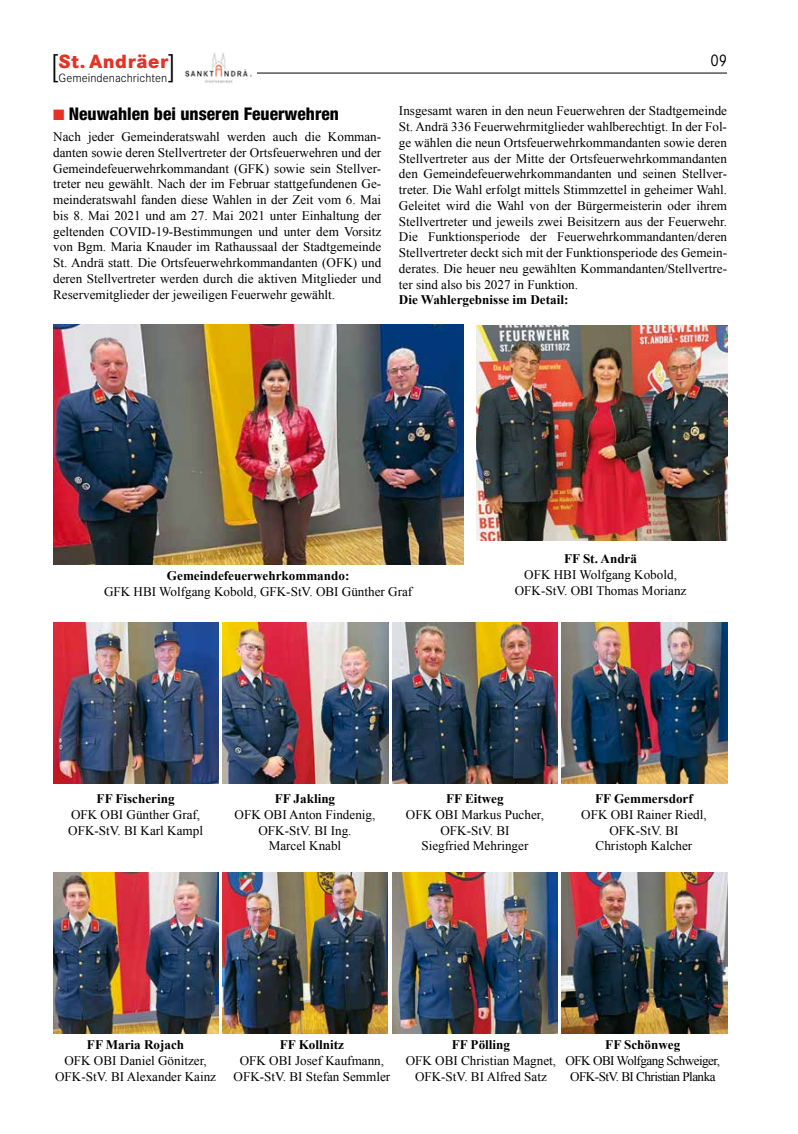
<style>
.page{position:relative;width:798px;height:1134px;background:#fff}
.page>*{position:absolute;margin:0;border:0;box-sizing:border-box;transform-origin:0 0}
.t1{font:300 32.75px "Corporate S";color:#000}
.t2{font:800 19.88px "Corporate S";letter-spacing:.03em;color:#e63224}
.t3{font:800 condensed 17.5px "Helvetica Neue";color:#000}
.t4{font:17.5px "Corporate S";color:#000;scale:.9 1}
.t5{font:13.12px/15.8px "Times New Roman";color:#000;text-align:center}
.t6{font:700 13.12px "Times New Roman";color:#000}
.t7{font:13.12px/15.8px "Times New Roman";letter-spacing:-.04em;color:#000;text-align:center}
.t8{font:300 12.5px "Corporate S";letter-spacing:.005em;color:#000}
.s1{color:#e63224}
</style>
<div class="page">
<hr style="left:256px;top:73px;width:470px;height:1px;background:#000">
<img style="left:185px;top:53px;width:72px;height:30px">
<img style="left:53px;top:325px;width:410px;height:240px">
<img style="left:476px;top:325px;width:250px;height:215px">
<img style="left:392px;top:623px;width:165px;height:161px">
<img style="left:223px;top:872px;width:165px;height:161px">
<img style="left:53px;top:623px;width:165px;height:161px">
<img style="left:561px;top:623px;width:165px;height:161px">
<img style="left:392px;top:872px;width:165px;height:161px">
<img style="left:223px;top:623px;width:165px;height:161px">
<img style="left:53px;top:872px;width:165px;height:161px">
<img style="left:561px;top:872px;width:165px;height:161px">
<h1 class="t1" style="left:50px;top:47px;width:10px">[</h1>
<h1 class="t1" style="left:167px;top:47px;width:10px">]</h1>
<h3 class="t3" style="left:53px;top:103px;width:287px"><span class="s1">■</span> Neuwahlen bei unseren Feuerwehren</h3>
<p class="t5" style="left:53px;top:129px;width:329px;text-align:justify">Nach jeder Gemeinderatswahl werden auch die Komman&shy;danten sowie deren Stellvertreter der Ortsfeuerwehren und der Gemeindefeuerwehrkommandant (GFK) sowie sein Stellver&shy;treter neu gewählt. Nach der im Februar stattgefundenen Ge&shy;meinderatswahl fanden diese Wahlen in der Zeit vom 6. Mai bis 8. Mai 2021 und am 27. Mai 2021 unter Einhaltung der geltenden COVID-19-Bestimmungen und unter dem Vorsitz von Bgm. Maria Knauder im Rathaussaal der Stadtgemeinde St. Andrä statt. Die Ortsfeuerwehrkommandanten (OFK) und deren Stellvertreter werden durch die aktiven Mitglieder und Reservemitglieder der jeweiligen Feuerwehr gewählt.</p>
<h2 class="t2" style="left:58px;top:50px;width:111px">St. Andräer</h2>
<h3 class="t4" style="left:710px;top:51px;width:20px">09</h3>
<p class="t8" style="left:58px;top:71px;width:110px">Gemeindenachrichten</p>
<p class="t5" style="left:399px;top:103px;width:329px;text-align:justify">Insgesamt waren in den neun Feuerwehren der Stadtgemeinde St. Andrä 336 Feuerwehrmitglieder wahlberechtigt. In der Fol&shy;ge wählen die neun Ortsfeuerwehrkommandanten sowie deren Stellvertreter aus der Mitte der Ortsfeuerwehrkommandanten den Gemeindefeuerwehrkommandanten und seinen Stellver&shy;treter. Die Wahl erfolgt mittels Stimmzettel in geheimer Wahl.<br>Geleitet wird die Wahl von der Bürgermeisterin oder ihrem Stellvertreter und jeweils zwei Beisitzern aus der Feuerwehr.<br>Die Funktionsperiode der Feuerwehrkommandanten/deren Stellvertreter deckt sich mit der Funktionsperiode des Gemein&shy;derates. Die heuer neu gewählten Kommandanten/Stellvertre&shy;ter sind also bis 2027 in Funktion.</p>
<p class="t6" style="left:399px;top:291px;width:171px">Die Wahlergebnisse im Detail:</p>
<p class="t6" style="left:167px;top:566px;width:184px">Gemeindefeuerwehrkommando:</p>
<p class="t5" style="left:104px;top:583px;width:309px">GFK HBI Wolfgang Kobold, GFK-StV. OBI Günther Graf</p>
<p class="t6" style="left:564px;top:550px;width:74px">FF St. Andrä</p>
<p class="t5" style="left:514px;top:567px;width:173px">OFK HBI Wolfgang Kobold,<br>OFK-StV. OBI Thomas Morianz</p>
<p class="t6" style="left:97px;top:789px;width:79px">FF Fischering</p>
<p class="t5" style="left:68px;top:806px;width:136px;text-align:left">OFK OBI Günther Graf,<br>OFK-StV. BI Karl Kampl</p>
<p class="t6" style="left:274px;top:789px;width:62px">FF Jakling</p>
<p class="t5" style="left:234px;top:806px;width:142px">OFK OBI Anton Findenig,<br>OFK-StV. BI Ing.<br>Marcel Knabl</p>
<p class="t6" style="left:446px;top:789px;width:59px">FF Eitweg</p>
<p class="t5" style="left:405px;top:806px;width:140px">OFK OBI Markus Pucher,<br>OFK-StV. BI<br>Siegfried Mehringer</p>
<p class="t6" style="left:595px;top:789px;width:99px">FF Gemmersdorf</p>
<p class="t5" style="left:581px;top:806px;width:127px">OFK OBI Rainer Riedl,<br>OFK-StV. BI<br>Christoph Kalcher</p>
<p class="t6" style="left:87px;top:1036px;width:99px">FF Maria Rojach</p>
<p class="t5" style="left:55px;top:1052px;width:162px">OFK OBI Daniel Gönitzer,<br>OFK-StV. BI Alexander Kainz</p>
<p class="t6" style="left:280px;top:1036px;width:66px">FF Kollnitz</p>
<p class="t5" style="left:233px;top:1052px;width:158px">OFK OBI Josef Kaufmann,<br>OFK-StV. BI Stefan Semmler</p>
<p class="t6" style="left:451px;top:1036px;width:60px">FF Pölling</p>
<p class="t5" style="left:405px;top:1052px;width:152px">OFK OBI Christian Magnet,<br>OFK-StV. BI Alfred Satz</p>
<p class="t6" style="left:605px;top:1036px;width:76px">FF Schönweg</p>
<p class="t7" style="left:565px;top:1052px;width:156px">OFK OBI Wolfgang Schweiger,<br>OFK-StV. BI Christian Planka</p>
</div>
